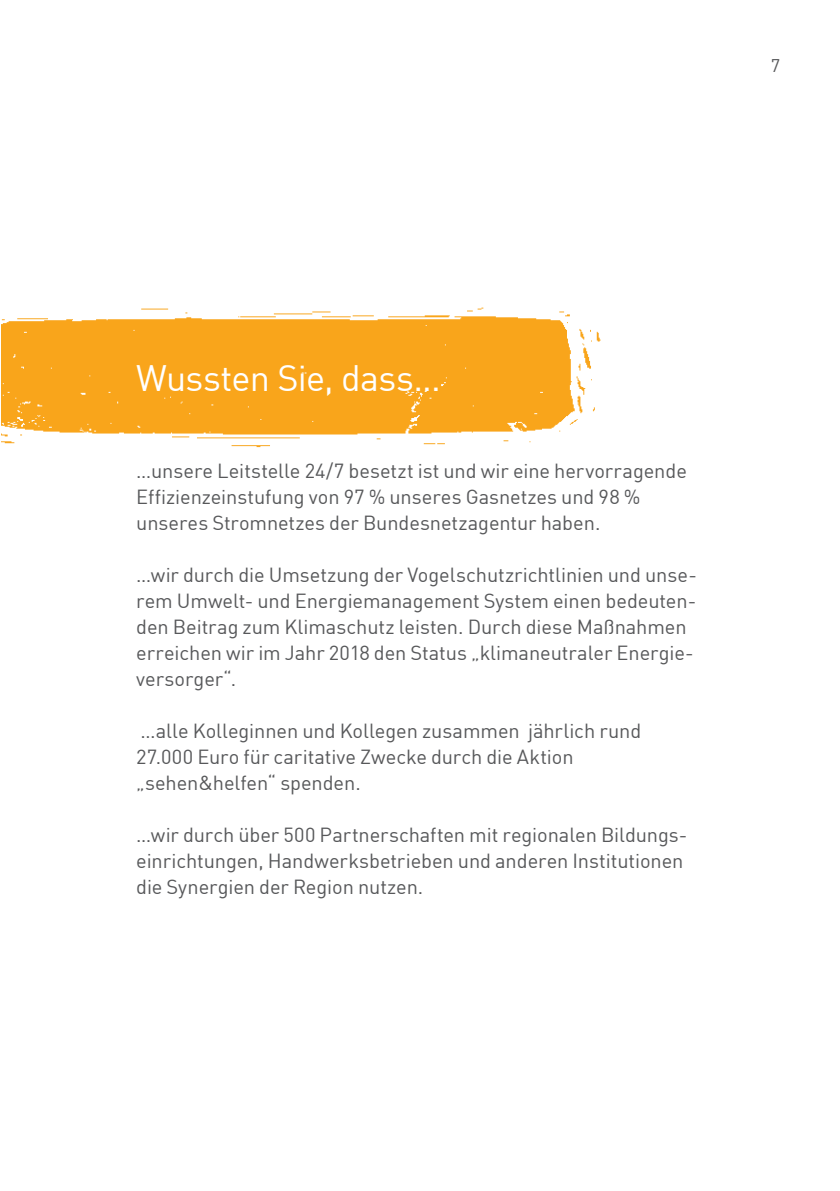
<style>
.page{position:relative;width:840px;height:1191px;background:#fff}
.page>*{position:absolute;margin:0;border:0;box-sizing:border-box;transform-origin:0 0}
.EnBW_Fließtext_M_9_1{font:36px "En BWDIN Pro";letter-spacing:-.02em;color:#fff}
.EnBW_Vorlauftext_S_1{font:20px/26px "En BWDIN Pro";letter-spacing:-.005em;color:#57585a}
.t1{font:18px "En BWDIN Pro";color:#57585a}
</style>
<div class="page">
<img style="left:1px;top:307px;width:600px;height:141px">
<p class="t1" style="left:770px;top:52px;width:11px">7</p>
<p class="EnBW_Fließtext_M_9_1" style="left:136px;top:349px;width:306px">Wussten Sie, dass...</p>
<p class="EnBW_Vorlauftext_S_1" style="left:136px;top:456px;width:552px">…unsere Leitstelle 24/7 besetzt ist und wir eine hervorragende<br>Effizienzeinstufung von 97 % unseres Gasnetzes und 98 %</p>
<p class="EnBW_Vorlauftext_S_1" style="left:136px;top:508px;width:465px">unseres Stromnetzes der Bundesnetzagentur haben.</p>
<p class="EnBW_Vorlauftext_S_1" style="left:136px;top:560px;width:561px">…wir durch die Umsetzung der Vogelschutzrichtlinien und unse&shy;rem Umwelt- und Energiemanagement System einen bedeuten&shy;den Beitrag zum Klimaschutz leisten. Durch diese Maßnahmen erreichen wir im Jahr 2018 den Status „klimaneutraler Energie&shy;versorger“.</p>
<p class="EnBW_Vorlauftext_S_1" style="left:136px;top:716px;width:506px">…alle Kolleginnen und Kollegen zusammen jährlich rund<br>27.000 Euro für caritative Zwecke durch die Aktion „sehen&amp;helfen“ spenden.</p>
<p class="EnBW_Vorlauftext_S_1" style="left:136px;top:820px;width:552px">…wir durch über 500 Partnerschaften mit regionalen Bildungs&shy;einrichtungen, Handwerksbetrieben und anderen Institutionen die Synergien der Region nutzen.</p>
</div>
